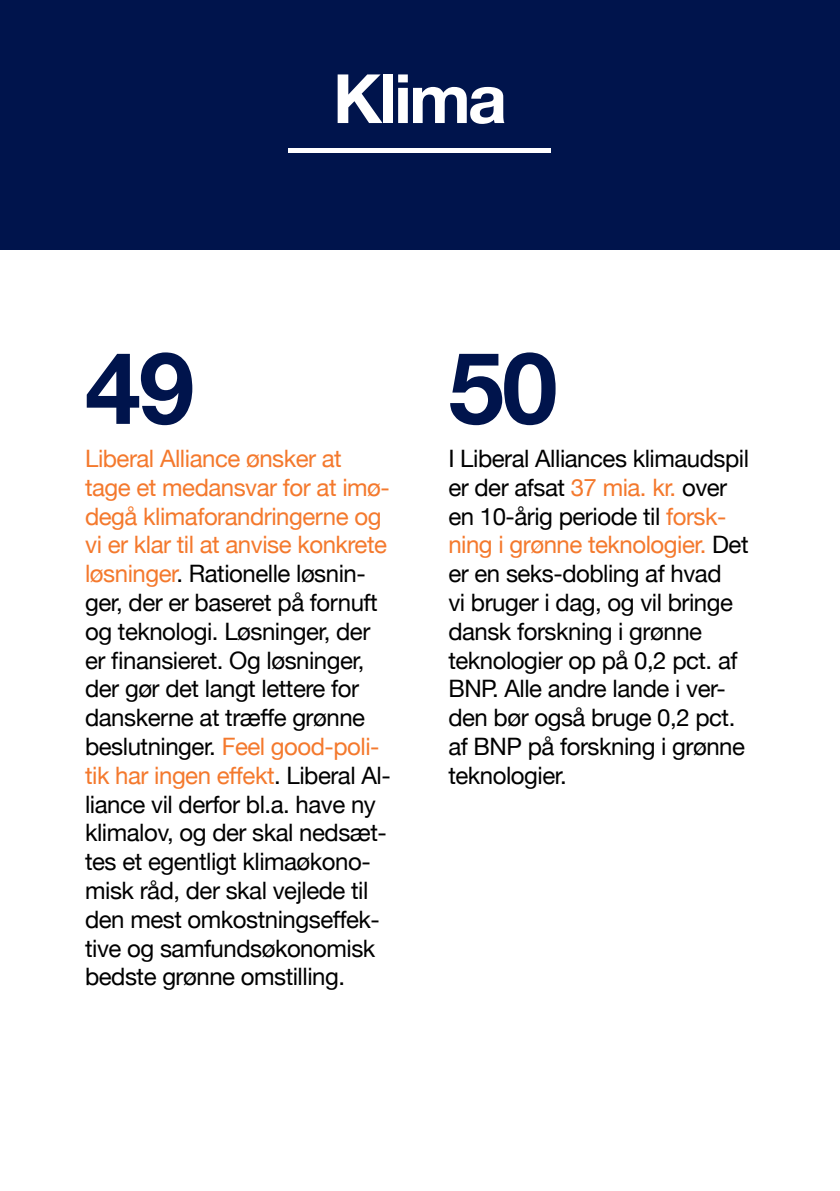
<style>
.page{position:relative;width:840px;height:1191px;background:#fff}
.page>*{position:absolute;margin:0;border:0;box-sizing:border-box;transform-origin:0 0}
.t1{font:700 100px "Helvetica Neue";color:#00144c}
.t2{font:700 68px "Helvetica Neue";letter-spacing:-.04em;color:#fff}
.t3{font:24px/28.8px "Helvetica Neue";letter-spacing:-.02em;color:#000}
.s1{color:#f4792d}
</style>
<div class="page">
<div style="left:0;top:0;width:839px;height:249px;background:#00144c"></div>
<hr style="left:288px;top:149px;width:263px;height:4px;background:#fff">
<h2 class="t2" style="left:333px;top:70px;width:175px">Klima</h2>
<h1 class="t1" style="left:85px;top:346px;width:111px">49</h1>
<h1 class="t1" style="left:448px;top:346px;width:111px">50</h1>
<p class="t3" style="left:85px;top:445px;width:307px"><span class="s1">Liberal Alliance ønsker at tage et medansvar for at imø&shy;degå klimaforandringerne og vi er klar til at anvise konkrete løsninger</span>. Rationelle løsnin&shy;ger, der er baseret på fornuft og teknologi. Løsninger, der er finansieret. Og løsninger, der gør det langt lettere for danskerne at træffe grønne beslutninger. <span class="s1">Feel good-poli&shy;tik har ingen effekt</span>. Liberal Al&shy;liance vil derfor bl.a. have ny klimalov, og der skal nedsæt&shy;tes et egentligt klimaøkono&shy;misk råd, der skal vejlede til den mest omkostningseffek&shy;tive og samfundsøkonomisk bedste grønne omstilling.</p>
<p class="t3" style="left:448px;top:445px;width:302px">I Liberal Alliances klimaudspil er der afsat <span class="s1">37 mia. kr.</span> over en 10-årig periode til <span class="s1">forsk&shy;ning i grønne teknologier.</span> Det er en seks-dobling af hvad<br>vi bruger i dag, og vil bringe dansk forskning i grønne teknologier op på 0,2 pct. af<br>BNP. Alle andre lande i ver&shy;den bør også bruge 0,2 pct. af BNP på forskning i grønne teknologier.</p>
</div>
